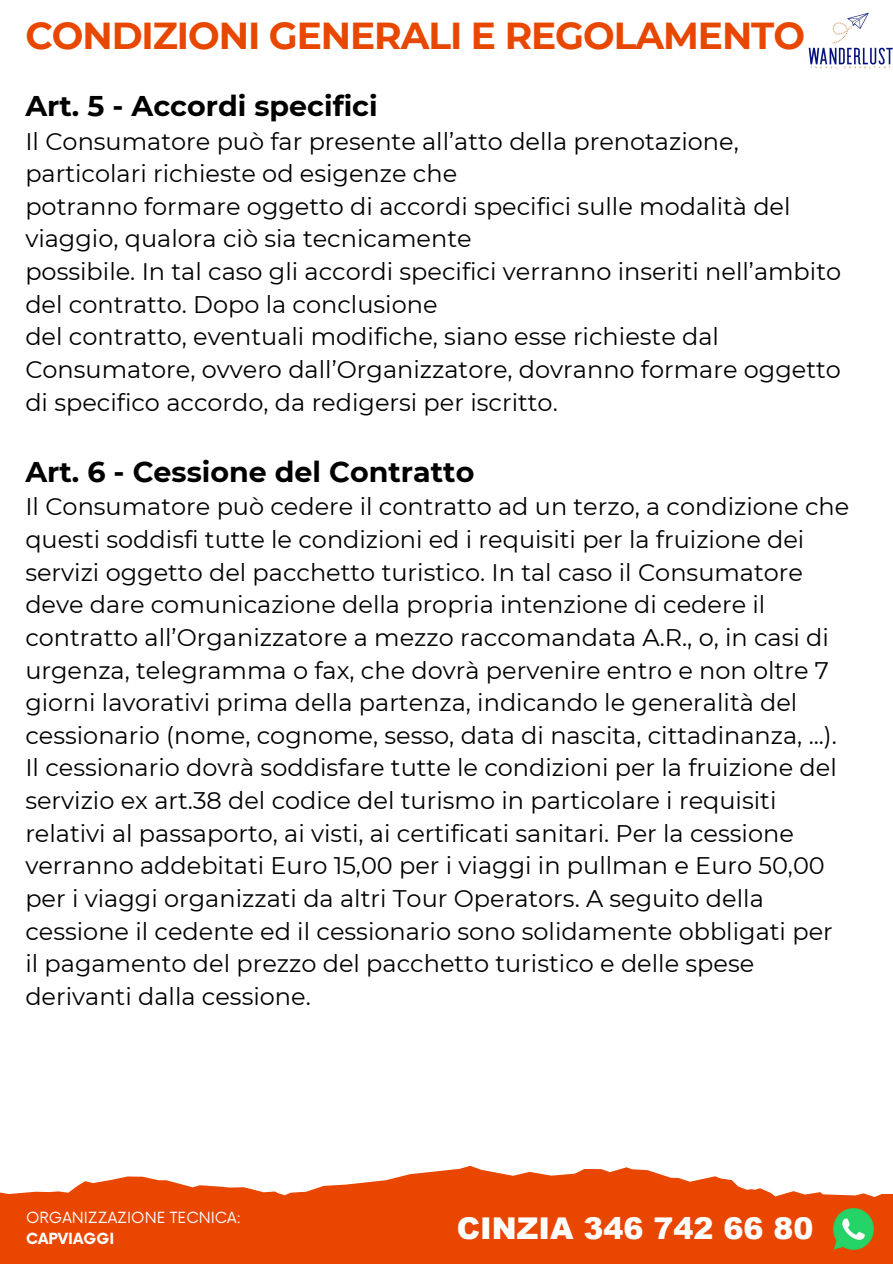
<style>
.page{position:relative;width:893px;height:1264px;background:#fff}
.page>*{position:absolute;margin:0;border:0;box-sizing:border-box;transform-origin:0 0}
.t1{font:700 37.5px "Montserrat";letter-spacing:-.03em;color:#e84700}
.t2{font:900 30px "Arial";color:#fff}
.t3{font:700 28.5px "Montserrat";color:#000}
.t4{font:24px/32.7px "Montserrat";color:#000}
.t5{font:15px "Now";color:#fff}
.t6{font:700 15px "Now";color:#fff}
</style>
<div class="page">
<svg style="left:0;top:1165px;width:892px;height:98px;fill:#e84601"></svg>
<img style="left:832px;top:1207px;width:42px;height:42px">
<img style="left:808px;top:12px;width:84px;height:57px">
<p class="t1" style="left:25px;top:12px;width:781px">CONDIZIONI GENERALI E REGOLAMENTO</p>
<h3 class="t3" style="left:25px;top:88px;width:354px">Art. 5 - Accordi specifici</h3>
<h3 class="t4" style="left:25px;top:124px;width:817px">Il Consumatore può far presente all’atto della prenotazione, particolari richieste od esigenze che<br>potranno formare oggetto di accordi specifici sulle modalità del viaggio, qualora ciò sia tecnicamente<br>possibile. In tal caso gli accordi specifici verranno inseriti nell’ambito del contratto. Dopo la conclusione<br>del contratto, eventuali modifiche, siano esse richieste dal Consumatore, ovvero dall’Organizzatore, dovranno formare oggetto di specifico accordo, da redigersi per iscritto.</h3>
<h3 class="t3" style="left:25px;top:454px;width:450px">Art. 6 - Cessione del Contratto</h3>
<h3 class="t4" style="left:25px;top:490px;width:825px">Il Consumatore può cedere il contratto ad un terzo, a condizione che questi soddisfi tutte le condizioni ed i requisiti per la fruizione dei servizi oggetto del pacchetto turistico. In tal caso il Consumatore deve dare comunicazione della propria intenzione di cedere il contratto all’Organizzatore a mezzo raccomandata A.R., o, in casi di urgenza, telegramma o fax, che dovrà pervenire entro e non oltre 7 giorni lavorativi prima della partenza, indicando le generalità del cessionario (nome, cognome, sesso, data di nascita, cittadinanza, ...).<br>Il cessionario dovrà soddisfare tutte le condizioni per la fruizione del servizio ex art.38 del codice del turismo in particolare i requisiti relativi al passaporto, ai visti, ai certificati sanitari. Per la cessione verranno addebitati Euro 15,00 per i viaggi in pullman e Euro 50,00 per i viaggi organizzati da altri Tour Operators. A seguito della cessione il cedente ed il cessionario sono solidamente obbligati per il pagamento del prezzo del pacchetto turistico e delle spese derivanti dalla cessione.</h3>
<p class="t5" style="left:26px;top:1209px;width:216px">ORGANIZZAZIONE TECNICA:</p>
<p class="t6" style="left:26px;top:1229px;width:90px">CAPVIAGGI</p>
<p class="t2" style="left:456px;top:1206px;width:358px">CINZIA 346 742 66 80</p>
</div>
